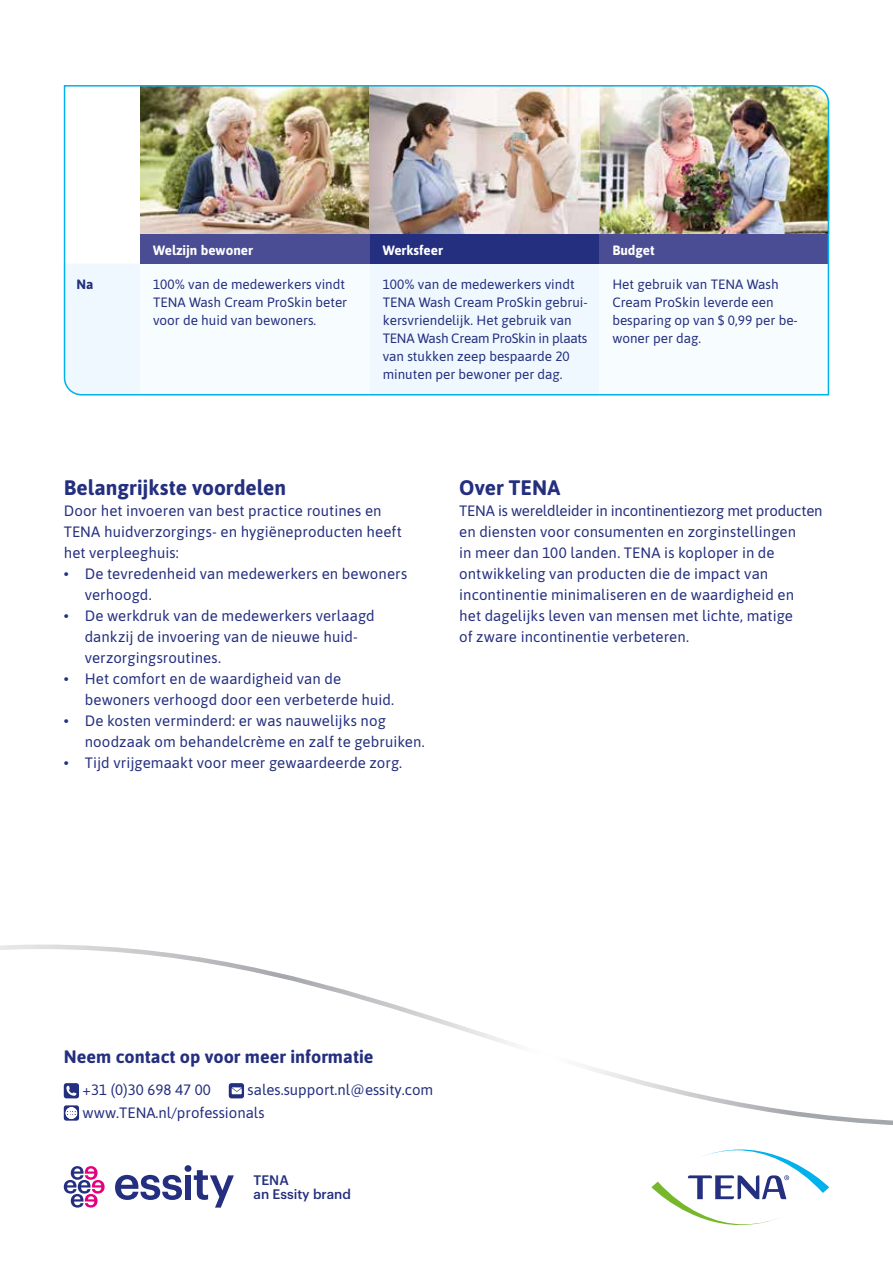
<style>
.page{position:relative;width:893px;height:1263px;background:#fff}
.page>*{position:absolute;margin:0;border:0;box-sizing:border-box;transform-origin:0 0}
.t1{font:700 21px "Asap";color:#242f7f}
.t2{font:700 18px "Asap";color:#242f7f}
.t3{font:15px/21px "Asap";letter-spacing:.005em;color:#242f7f}
.t4{font:13.5px/18px "Asap";color:#242f7f}
.t5{font:700 13.5px "Asap";color:#fff}
.t6{font:500 13.5px/14.2px "Graphik";color:#242f7f}
.t7{font:700 13.5px "Asap";color:#242f7f}
</style>
<div class="page">
<svg style="left:0;top:944px;width:893px;height:181px"></svg>
<svg style="left:651px;top:1149px;width:178px;height:76px"></svg>
<div style="left:185px;top:1175px;width:6px;height:24px;background:#242f7f"></div>
<div style="left:185px;top:1165px;width:6px;height:7px;background:#242f7f;border-radius:50%"></div>
<svg style="left:194px;top:1170px;width:40px;height:37px"></svg>
<svg style="left:115px;top:1175px;width:67px;height:25px"></svg>
<svg style="left:64px;top:1166px;width:41px;height:41px"></svg>
<svg style="left:64px;top:1083px;width:15px;height:15px"></svg>
<svg style="left:229px;top:1083px;width:15px;height:15px"></svg>
<svg style="left:64px;top:1105px;width:15px;height:16px"></svg>
<svg style="left:66px;top:1107px;width:11px;height:12px"></svg>
<img style="left:63px;top:85px;width:767px;height:311px">
<p class="t5" style="left:153px;top:241px;width:102px">Welzijn bewoner</p>
<p class="t5" style="left:383px;top:241px;width:62px">Werksfeer</p>
<p class="t5" style="left:612px;top:241px;width:44px">Budget</p>
<p class="t7" style="left:77px;top:275px;width:19px">Na</p>
<p class="t4" style="left:153px;top:275px;width:196px">100% van de medewerkers vindt<br>TENA Wash Cream ProSkin beter voor de huid van bewoners.</p>
<p class="t4" style="left:383px;top:275px;width:207px">100% van de medewerkers vindt<br>TENA Wash Cream ProSkin gebrui&shy;kersvriendelijk. Het gebruik van<br>TENA Wash Cream ProSkin in plaats van stukken zeep bespaarde 20 minuten per bewoner per dag.</p>
<p class="t4" style="left:612px;top:274px;width:187px">Het gebruik van TENA Wash<br>Cream ProSkin leverde een besparing op van $ 0,99 per be&shy;woner per dag.</p>
<h1 class="t1" style="left:64px;top:473px;width:224px">Belangrijkste voordelen</h1>
<p class="t3" style="left:64px;top:499px;width:340px">Door het invoeren van best practice routines en<br>TENA huidverzorgings- en hygiëneproducten heeft het verpleeghuis:</p>
<p class="t3" style="left:85px;top:562px;width:324px;text-indent:-21px">• De tevredenheid van medewerkers en bewoners verhoogd.</p>
<p class="t3" style="left:85px;top:604px;width:291px;text-indent:-21px">• De werkdruk van de medewerkers verlaagd dankzij de invoering van de nieuwe huid&shy;verzorgingsroutines.</p>
<p class="t3" style="left:85px;top:667px;width:311px;text-indent:-21px">• Het comfort en de waardigheid van de bewoners verhoogd door een verbeterde huid.</p>
<p class="t3" style="left:85px;top:709px;width:341px;text-indent:-21px">• De kosten verminderd: er was nauwelijks nog noodzaak om behandelcrème en zalf te gebruiken.</p>
<p class="t3" style="left:64px;top:751px;width:340px">• Tijd vrijgemaakt voor meer gewaardeerde zorg.</p>
<h1 class="t1" style="left:459px;top:473px;width:102px">Over TENA</h1>
<p class="t3" style="left:459px;top:499px;width:365px">TENA is wereldleider in incontinentiezorg met producten en diensten voor consumenten en zorginstellingen<br>in meer dan 100 landen. TENA is koploper in de ontwikkeling van producten die de impact van incontinentie minimaliseren en de waardigheid en<br>het dagelijks leven van mensen met lichte, matige<br>of zware incontinentie verbeteren.</p>
<p class="t2" style="left:64px;top:1044px;width:311px">Neem contact op voor meer informatie</p>
<p class="t3" style="left:83px;top:1079px;width:130px">+31 (0)30 698 47 00</p>
<p class="t3" style="left:83px;top:1078px;width:352px;line-height:22.2px;text-indent:165px">sales.support.nl@essity.com www.TENA.nl/professionals</p>
<p class="t6" style="left:254px;top:1171px;width:99px">TENA<br>an Essity brand</p>
</div>
